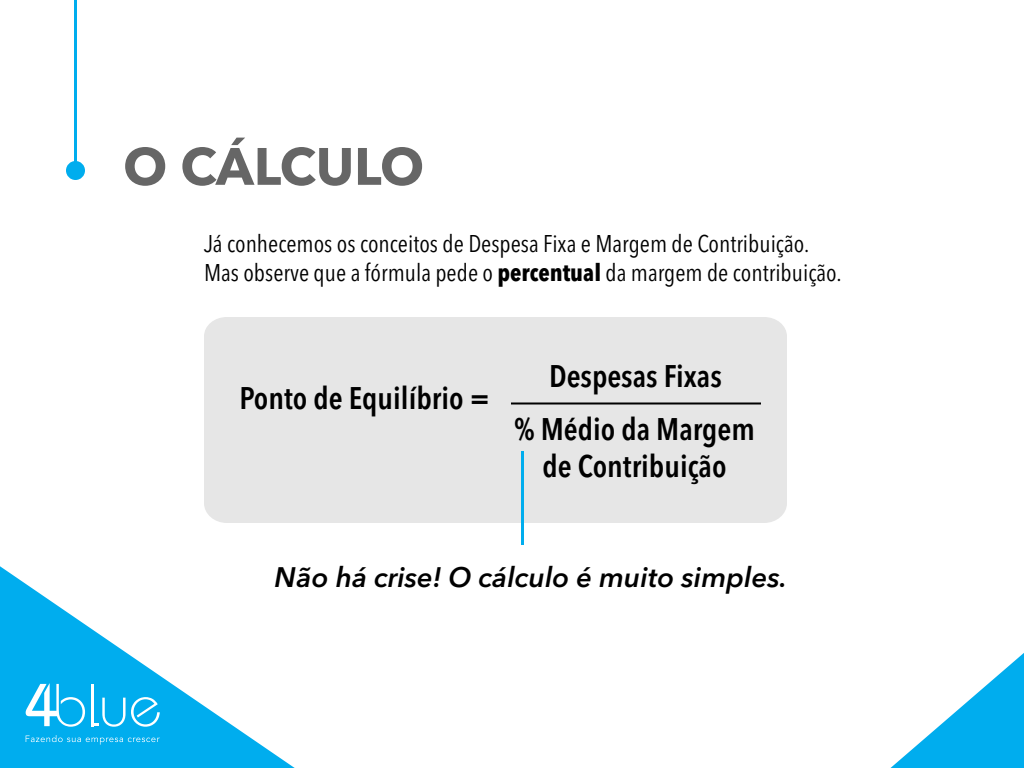
<style>
.page{position:relative;width:1024px;height:768px;background:#fff}
.page>*{position:absolute;margin:0;border:0;box-sizing:border-box;transform-origin:0 0}
.t1{font:700 52px "Avenir Next LT Pro";letter-spacing:-.005em;color:#666}
.t2{font:600 condensed 31px/53px "Avenir Next LT Pro";color:#000;text-align:center}
.t3{font:italic 600 28px "Avenir Next LT Pro";color:#000}
.t4{font:condensed 24px/28.8px "Avenir Next LT Pro";color:#000}
.s1{font-weight:700}
</style>
<div class="page">
<svg style="left:0;top:566px;width:295px;height:202px"></svg>
<svg style="left:26px;top:683px;width:59px;height:44px"></svg>
<hr style="left:91px;top:684px;width:2px;height:42px;background:#fff">
<svg style="left:93px;top:697px;width:67px;height:30px;background:#37bef1"></svg>
<svg style="left:26px;top:735px;width:134px;height:10px"></svg>
<svg style="left:891px;top:653px;width:133px;height:115px"></svg>
<hr style="left:74px;top:0;width:3px;height:172px;background:#00adee">
<div style="left:66px;top:161px;width:19px;height:19px;background:#00adee;border-radius:50%"></div>
<div style="left:204px;top:317px;width:583px;height:206px;background:#e6e6e6"></div>
<hr style="left:511px;top:402px;width:250px;height:2px;background:#000">
<hr style="left:521px;top:451px;width:3px;height:94px;background:#00adee">
<h1 class="t1" style="left:123px;top:135px;width:303px">O CÁLCULO</h1>
<p class="t4" style="left:204px;top:229px;width:639px">Já conhecemos os conceitos de Despesa Fixa e Margem de Contribuição.<br>Mas observe que a fórmula pede o <span class="s1">percentual</span> da margem de contribuição.</p>
<p class="t2" style="left:240px;top:371px;width:252px">Ponto de Equilíbrio =</p>
<p class="t2" style="left:514px;top:349px;width:242px">Despesas Fixas<br>% Médio da Margem</p>
<p class="t2" style="left:542px;top:439px;width:186px">de Contribuição</p>
<p class="t3" style="left:275px;top:561px;width:514px">Não há crise! O cálculo é muito simples.</p>
</div>
